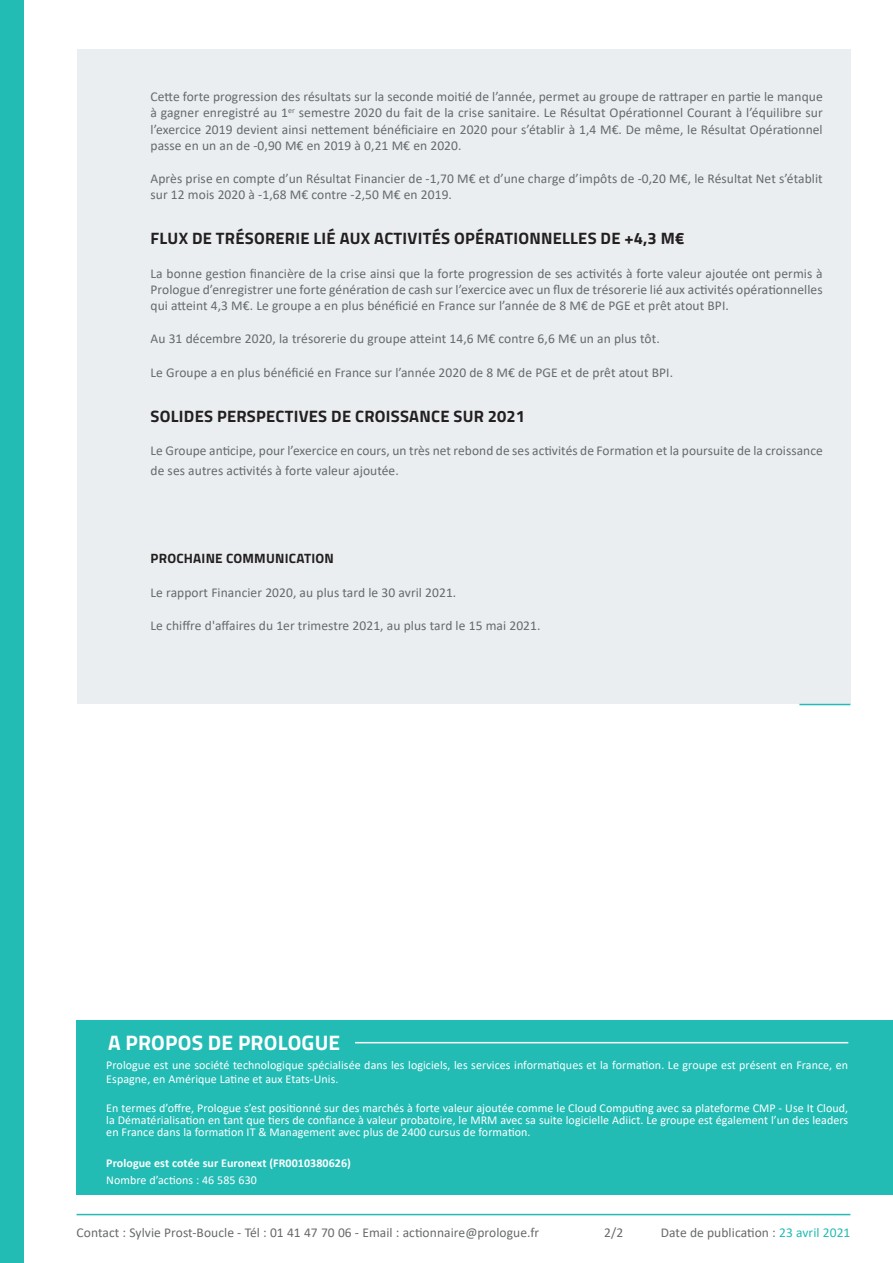
<style>
.page{position:relative;width:893px;height:1263px;background:#fff}
.page>*{position:absolute;margin:0;border:0;box-sizing:border-box;transform-origin:0 0}
.t1{font:700 21px "Titillium Web";letter-spacing:.01em;color:#fff}
.text_courant_prologu{font:700 16.5px "Titillium Web";letter-spacing:.015em;color:#231f20}
.text_courant_prologu-2{font:13.5px/16.2px "Calibri";letter-spacing:.005em;color:#676a6c;text-align:justify}
.text_courant_prologu-3{font:700 13.5px "Titillium Web";letter-spacing:.015em;color:#231f20}
.t2{font:12px/12px "Calibri";letter-spacing:.005em;color:#fff}
.t3{font:700 12px "Calibri";letter-spacing:.005em;color:#fff}
.s1{color:#22bcb5}
</style>
<div class="page">
<div style="left:77px;top:49px;width:773px;height:655px;background:#ebeef1"></div>
<div style="left:77px;top:1020px;width:816px;height:175px;background:#22bcb5"></div>
<hr style="left:355px;top:1042px;width:493px;height:1px;background:#fff">
<div style="left:0;top:0;width:24px;height:1263px;background:#22bcb5"></div>
<hr style="left:77px;top:1214px;width:773px;height:1px;background:#22bcb5">
<hr style="left:799px;top:704px;width:51px;height:1px;background:#22bcb5">
<p class="text_courant_prologu-2" style="left:151px;top:88px;width:674px">Cette forte progression des résultats sur la seconde moitié de l’année, permet au groupe de rattraper en partie le manque à gagner enregistré au 1<sup>er</sup> semestre 2020 du fait de la crise sanitaire. Le Résultat Opérationnel Courant à l’équilibre sur l’exercice 2019 devient ainsi nettement bénéficiaire en 2020 pour s’établir à 1,4 M€. De même, le Résultat Opérationnel passe en un an de -0,90 M€ en 2019 à 0,21 M€ en 2020.</p>
<p class="text_courant_prologu-2" style="left:151px;top:170px;width:674px">Après prise en compte d’un Résultat Financier de -1,70 M€ et d’une charge d’impôts de -0,20 M€, le Résultat Net s’établit sur 12 mois 2020 à -1,68 M€ contre -2,50 M€ en 2019.</p>
<p class="text_courant_prologu" style="left:151px;top:226px;width:535px">FLUX DE TRÉSORERIE LIÉ AUX ACTIVITÉS OPÉRATIONNELLES DE +4,3 M€</p>
<p class="text_courant_prologu-2" style="left:151px;top:265px;width:674px">La bonne gestion financière de la crise ainsi que la forte progression de ses activités à forte valeur ajoutée ont permis à Prologue d’enregistrer une forte génération de cash sur l’exercice avec un flux de trésorerie lié aux activités opérationnelles qui atteint 4,3 M€. Le groupe a en plus bénéficié en France sur l’année de 8 M€ de PGE et prêt atout BPI.</p>
<p class="text_courant_prologu-2" style="left:151px;top:330px;width:511px">Au 31 décembre 2020, la trésorerie du groupe atteint 14,6 M€ contre 6,6 M€ un an plus tôt.</p>
<p class="text_courant_prologu-2" style="left:151px;top:364px;width:524px">Le Groupe a en plus bénéficié en France sur l’année 2020 de 8 M€ de PGE et de prêt atout BPI.</p>
<p class="text_courant_prologu" style="left:151px;top:403px;width:376px">SOLIDES PERSPECTIVES DE CROISSANCE SUR 2021</p>
<p class="text_courant_prologu-2" style="left:151px;top:440px;width:674px;line-height:19.8px">Le Groupe anticipe, pour l’exercice en cours, un très net rebond de ses activités de Formation et la poursuite de la croissance de ses autres activités à forte valeur ajoutée.</p>
<p class="text_courant_prologu-3" style="left:151px;top:548px;width:185px">PROCHAINE COMMUNICATION</p>
<p class="text_courant_prologu-2" style="left:151px;top:584px;width:307px">Le rapport Financier 2020, au plus tard le 30 avril 2021.</p>
<p class="text_courant_prologu-2" style="left:151px;top:617px;width:391px">Le chiffre d'affaires du 1er trimestre 2021, au plus tard le 15 mai 2021.</p>
<p class="t1" style="left:108px;top:1026px;width:234px">A PROPOS DE PROLOGUE</p>
<p class="t2" style="left:106px;top:1057px;width:743px;line-height:14.4px">Prologue est une société technologique spécialisée dans les logiciels, les services informatiques et la formation. Le groupe est présent en France, en<br>Espagne, en Amérique Latine et aux Etats-Unis.</p>
<p class="t2" style="left:106px;top:1102px;width:743px;text-align:justify">En termes d’offre, Prologue s’est positionné sur des marchés à forte valeur ajoutée comme le Cloud Computing avec sa plateforme CMP - Use It Cloud, la Dématérialisation en tant que tiers de confiance à valeur probatoire, le MRM avec sa suite logicielle Adiict. Le groupe est également l’un des leaders en France dans la formation IT &amp; Management avec plus de 2400 cursus de formation.</p>
<p class="t3" style="left:106px;top:1155px;width:246px">Prologue est cotée sur Euronext (FR0010380626)</p>
<p class="t2" style="left:106px;top:1174px;width:152px">Nombre d’actions : 46 585 630</p>
<p class="text_courant_prologu-2" style="left:77px;top:1224px;width:464px">Contact : Sylvie Prost-Boucle - Tél : 01 41 47 70 06 - Email : actionnaire@prologue.fr</p>
<p class="text_courant_prologu-2" style="left:604px;top:1224px;width:21px">2/2</p>
<p class="text_courant_prologu-2" style="left:661px;top:1224px;width:191px">Date de publication : <span class="s1">23 avril 2021</span></p>
</div>
